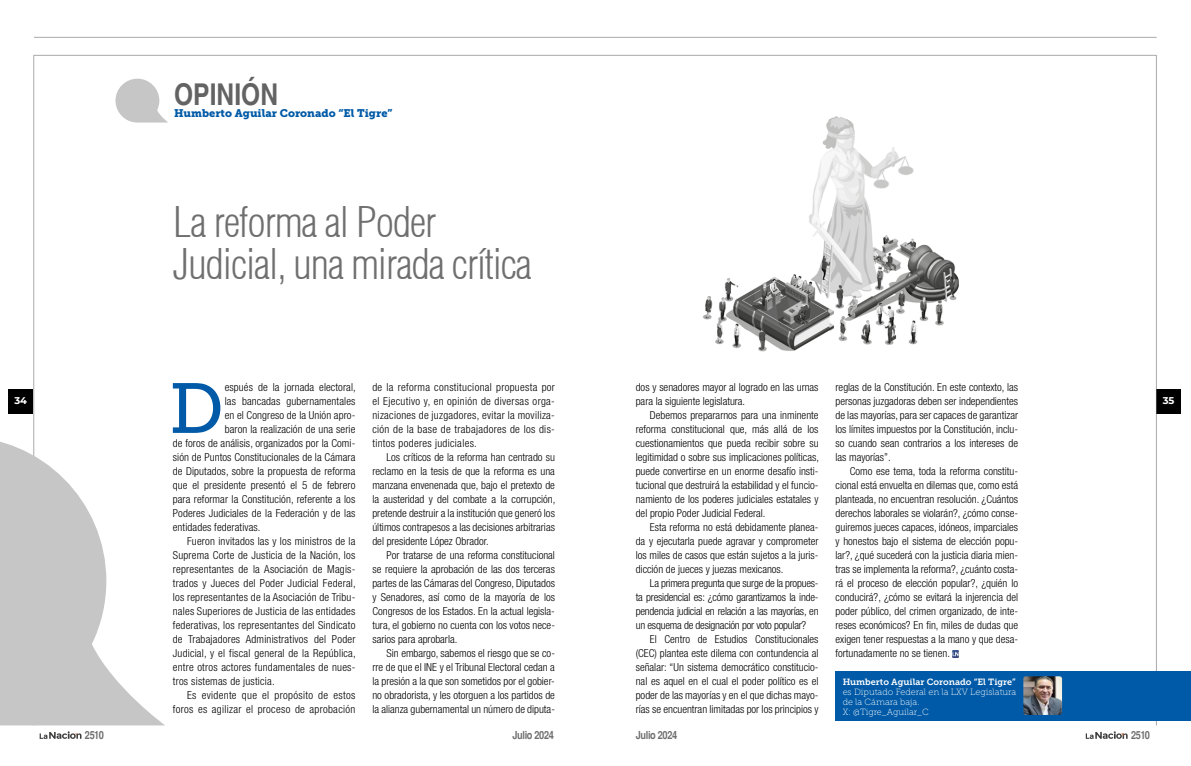
<style>
.page{position:relative;width:1191px;height:766px;background:#fff}
.page>*{position:absolute;margin:0;border:0;box-sizing:border-box;transform-origin:0 0}
.t1{font:70.5px "Museo Slab 500";color:#005aa7}
.t2{font:300 condensed 41.3px/41.3px "Helvetica";letter-spacing:-.025em;color:#706f6f}
.t3{font:700 condensed 30px "Helvetica";color:#646363}
.t4{font:700 condensed 11.2px "Helvetica";letter-spacing:-.03em;color:#706f6f}
.t5{font:300 condensed 11px/14px "Helvetica Neue LT Std";letter-spacing:.01em;color:#000;text-align:justify}
.t6{font:300 condensed 11px "Helvetica Neue LT Std";letter-spacing:.03em;color:#000}
.t7{font:11px "Museo Slab 900";color:#005aa7}
.t8{font:700 9.9px "Montserrat";color:#fff}
.t9{font:9px/10px "Museo Slab 100";color:#fff}
.t10{font:9px "Museo Slab 700";color:#fff}
</style>
<div class="page">
<hr style="left:34px;top:37px;width:1122px;height:1px;background:#706f6f">
<hr style="left:34px;top:55px;width:1122px;height:1px;background:#706f6f">
<div style="left:8px;top:388px;width:25px;height:25px;background:#000"></div>
<div style="left:1156px;top:388px;width:25px;height:25px;background:#000"></div>
<svg style="left:40px;top:731px;width:41px;height:7px"></svg>
<svg style="left:1085px;top:731px;width:42px;height:7px"></svg>
<hr style="left:34px;top:56px;width:1px;height:669px;background:#706f6f">
<hr style="left:1156px;top:55px;width:1px;height:670px;background:#706f6f">
<svg style="left:115px;top:79px;width:52px;height:43px"></svg>
<img style="left:703px;top:116px;width:256px;height:236px">
<div style="left:835px;top:671px;width:356px;height:50px;background:#005aa7"></div>
<img style="left:1023px;top:676px;width:39px;height:38px">
<svg style="left:952px;top:650px;width:6px;height:7px"></svg>
<svg style="left:0;top:436px;width:164px;height:289px;fill:#c6c6c6"></svg>
<h3 class="t3" style="left:174px;top:76px;width:105px">OPINIÓN</h3>
<p class="t7" style="left:174px;top:106px;width:220px">Humberto Aguilar Coronado “El Tigre”</p>
<h2 class="t2" style="left:173px;top:201px;width:360px">La reforma al Poder<br>Judicial, una mirada crítica</h2>
<h1 class="t1" style="left:169px;top:369px;width:56px">D</h1>
<p class="t5" style="left:225px;top:380px;width:133px">espués de la jornada electoral,</p>
<p class="t5" style="left:835px;top:380px;width:184px">reglas de la Constitución. En este contexto, las personas juzgadoras deben ser independientes de las mayorías, para ser capaces de garantizar los límites impuestos por la Constitución, inclu&shy;so cuando sean contrarios a los intereses de las mayorías”.</p>
<p class="t5" style="left:835px;top:464px;width:184px;text-indent:14px">Como ese tema, toda la reforma constitu&shy;cional está envuelta en dilemas que, como está planteada, no encuentran resolución. ¿Cuántos derechos laborales se violarán?, ¿cómo conse&shy;guiremos jueces capaces, idóneos, imparciales y honestos bajo el sistema de elección popu&shy;lar?, ¿qué sucederá con la justicia diaria mien&shy;tras se implementa la reforma?, ¿cuánto costa&shy;rá el proceso de elección popular?, ¿quién lo conducirá?, ¿cómo se evitará la injerencia del poder público, del crimen organizado, de inte&shy;reses económicos? En fin, miles de dudas que exigen tener respuestas a la mano y que desa&shy;fortunadamente no se tienen.</p>
<p class="t5" style="left:372px;top:380px;width:184px">de la reforma constitucional propuesta por el Ejecutivo y, en opinión de diversas orga&shy;nizaciones de juzgadores, evitar la moviliza&shy;ción de la base de trabajadores de los dis&shy;tintos poderes judiciales.</p>
<p class="t5" style="left:372px;top:450px;width:184px;text-indent:14px">Los críticos de la reforma han centrado su reclamo en la tesis de que la reforma es una manzana envenenada que, bajo el pretexto de la austeridad y del combate a la corrupción, pretende destruir a la institución que generó los últimos contrapesos a las decisiones arbitrarias del presidente López Obrador.</p>
<p class="t5" style="left:372px;top:548px;width:184px;text-indent:14px">Por tratarse de una reforma constitucional se requiere la aprobación de las dos terceras partes de las Cámaras del Congreso, Diputados y Senadores, así como de la mayoría de los Congresos de los Estados. En la actual legisla&shy;tura, el gobierno no cuenta con los votos nece&shy;sarios para aprobarla.</p>
<p class="t5" style="left:372px;top:646px;width:184px;text-indent:14px">Sin embargo, sabemos el riesgo que se co&shy;rre de que el INE y el Tribunal Electoral cedan a la presión a la que son sometidos por el gobier&shy;no obradorista, y les otorguen a los partidos de la alianza gubernamental un número de diputa-</p>
<p class="t5" style="left:636px;top:380px;width:184px">dos y senadores mayor al logrado en las urnas para la siguiente legislatura.</p>
<p class="t5" style="left:636px;top:408px;width:185px;text-indent:14px">Debemos prepararnos para una inminente reforma constitucional que, más allá de los cuestionamientos que pueda recibir sobre su legitimidad o sobre sus implicaciones políticas, puede convertirse en un enorme desafío insti&shy;tucional que destruirá la estabilidad y el funcio&shy;namiento de los poderes judiciales estatales y del propio Poder Judicial Federal.</p>
<p class="t5" style="left:636px;top:520px;width:184px;text-indent:14px">Esta reforma no está debidamente planea&shy;da y ejecutarla puede agravar y comprometer los miles de casos que están sujetos a la juris&shy;dicción de jueces y juezas mexicanos.</p>
<p class="t5" style="left:636px;top:576px;width:184px;text-indent:14px">La primera pregunta que surge de la propues&shy;ta presidencial es: ¿cómo garantizamos la inde&shy;pendencia judicial en relación a las mayorías, en un esquema de designación por voto popular?</p>
<p class="t5" style="left:636px;top:632px;width:184px;text-indent:14px">El Centro de Estudios Constitucionales (CEC) plantea este dilema con contundencia al señalar: “Un sistema democrático constitucio&shy;nal es aquel en el cual el poder político es el poder de las mayorías y en el que dichas mayo&shy;rías se encuentran limitadas por los principios y</p>
<p class="t5" style="left:225px;top:394px;width:132px">las bancadas gubernamentales</p>
<p class="t5" style="left:225px;top:408px;width:132px">en el Congreso de la Unión apro-</p>
<p class="t5" style="left:225px;top:422px;width:132px">baron la realización de una serie</p>
<p class="t5" style="left:173px;top:436px;width:184px">de foros de análisis, organizados por la Comi-</p>
<p class="t5" style="left:173px;top:450px;width:184px">sión de Puntos Constitucionales de la Cámara</p>
<p class="t5" style="left:173px;top:464px;width:184px">de Diputados, sobre la propuesta de reforma</p>
<p class="t5" style="left:173px;top:478px;width:184px">que el presidente presentó el 5 de febrero</p>
<p class="t5" style="left:173px;top:492px;width:184px">para reformar la Constitución, referente a los</p>
<p class="t5" style="left:173px;top:506px;width:184px">Poderes Judiciales de la Federación y de las</p>
<p class="t5" style="left:173px;top:520px;width:89px">entidades federativas.</p>
<p class="t5" style="left:187px;top:534px;width:170px">Fueron invitados las y los ministros de la</p>
<p class="t5" style="left:173px;top:548px;width:184px">Suprema Corte de Justicia de la Nación, los</p>
<p class="t5" style="left:173px;top:562px;width:184px">representantes de la Asociación de Magis-</p>
<p class="t5" style="left:173px;top:576px;width:184px">trados y Jueces del Poder Judicial Federal,</p>
<p class="t5" style="left:173px;top:590px;width:184px">los representantes de la Asociación de Tribu-</p>
<p class="t5" style="left:173px;top:604px;width:184px">nales Superiores de Justicia de las entidades</p>
<p class="t5" style="left:173px;top:618px;width:184px">federativas, los representantes del Sindicato</p>
<p class="t5" style="left:173px;top:632px;width:184px">de Trabajadores Administrativos del Poder</p>
<p class="t5" style="left:173px;top:646px;width:184px">Judicial, y el fiscal general de la República,</p>
<p class="t5" style="left:173px;top:660px;width:184px">entre otros actores fundamentales de nues-</p>
<p class="t5" style="left:173px;top:674px;width:103px">tros sistemas de justicia.</p>
<p class="t6" style="left:187px;top:688px;width:170px">Es evidente que el propósito de estos</p>
<p class="t6" style="left:173px;top:702px;width:184px">foros es agilizar el proceso de aprobación</p>
<p class="t8" style="left:15px;top:393px;width:14px">34</p>
<p class="t8" style="left:1162px;top:393px;width:13px">35</p>
<p class="t10" style="left:842px;top:676px;width:175px">Humberto Aguilar Coronado “El Tigre”</p>
<p class="t9" style="left:842px;top:686px;width:175px">es Diputado Federal en la LXV Legislatura de la Cámara baja.<br>X: @Tigre_Aguilar_C</p>
<p class="t4" style="left:85px;top:728px;width:21px">2510</p>
<p class="t4" style="left:512px;top:728px;width:43px">Julio 2024</p>
<p class="t4" style="left:636px;top:728px;width:43px">Julio 2024</p>
<p class="t4" style="left:1131px;top:728px;width:21px">2510</p>
</div>
